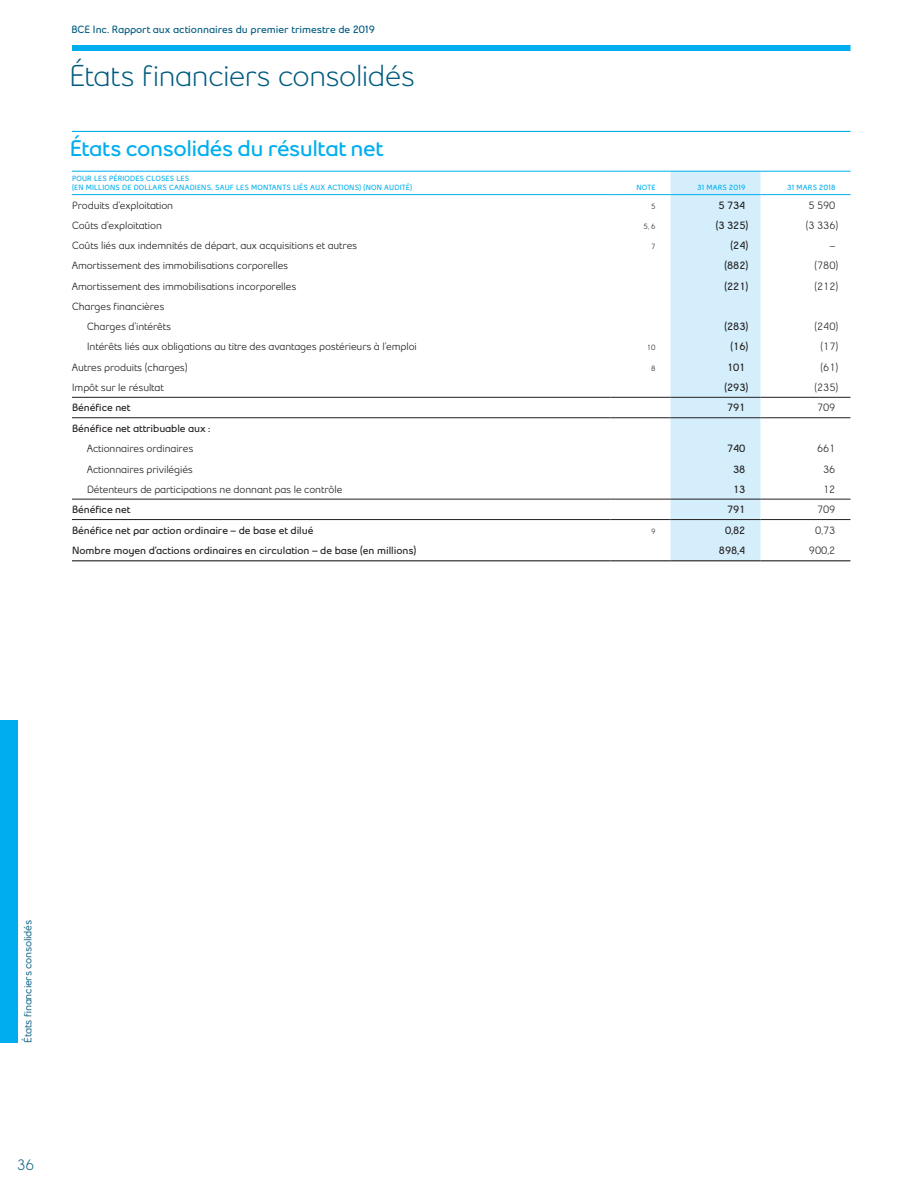
<style>
.page{position:relative;width:918px;height:1188px;background:#fff}
.page>*{position:absolute;margin:0;border:0;box-sizing:border-box;transform-origin:0 0}
.t1{font:300 30px "Bell Slim OT2018";letter-spacing:-.015em;color:#005b7f}
.t2{font:700 22.5px "Bell Slim OT2018";letter-spacing:-.02em;color:#00aeef}
.t3{font:300 15px "Bell Slim OT2018";color:#005b7f}
.t4{font:10.5px/20.2px "Bell Slim OT2018";letter-spacing:-.01em;color:#231f20}
.t5{font:700 10.5px "Bell Slim OT2018";letter-spacing:-.01em;color:#231f20}
.t6{font:700 10.5px "Bell Slim OT2018";letter-spacing:-.005em;color:#005b7f}
.t7{font:600 10.5px "Bell Slim OT2018";letter-spacing:-.025em;color:#005b7f}
.t8{font:700 7.5px/9px "Bell Slim OT2018";letter-spacing:.02em;color:#00aeef}
.t9{font:7.5px "Bell Slim OT2018";color:#231f20}
</style>
<div class="page">
<div style="left:72px;top:45px;width:778px;height:6px;background:#00aeef"></div>
<hr style="left:72px;top:131px;width:778px;height:1px;background:#00aeef">
<div style="left:670px;top:172px;width:90px;height:388px;background:#d4effb"></div>
<hr style="left:610px;top:194px;width:60px;height:1px;background:#00aeef">
<hr style="left:72px;top:560px;width:538px;height:1px;background:#231f20">
<hr style="left:610px;top:560px;width:60px;height:1px;background:#231f20">
<hr style="left:670px;top:560px;width:90px;height:1px;background:#231f20">
<hr style="left:760px;top:560px;width:90px;height:1px;background:#231f20">
<hr style="left:72px;top:171px;width:538px;height:1px;background:#00aeef">
<hr style="left:72px;top:194px;width:538px;height:1px;background:#00aeef">
<hr style="left:670px;top:171px;width:90px;height:1px;background:#00aeef">
<hr style="left:670px;top:194px;width:90px;height:1px;background:#00aeef">
<hr style="left:760px;top:171px;width:90px;height:1px;background:#00aeef">
<hr style="left:760px;top:194px;width:90px;height:1px;background:#00aeef">
<hr style="left:72px;top:397px;width:538px;height:1px;background:#231f20">
<hr style="left:610px;top:397px;width:60px;height:1px;background:#231f20">
<hr style="left:670px;top:397px;width:90px;height:1px;background:#231f20">
<hr style="left:760px;top:397px;width:90px;height:1px;background:#231f20">
<hr style="left:72px;top:417px;width:538px;height:1px;background:#231f20">
<hr style="left:610px;top:417px;width:60px;height:1px;background:#231f20">
<hr style="left:670px;top:417px;width:90px;height:1px;background:#231f20">
<hr style="left:760px;top:417px;width:90px;height:1px;background:#231f20">
<hr style="left:72px;top:499px;width:538px;height:1px;background:#231f20">
<hr style="left:610px;top:499px;width:60px;height:1px;background:#231f20">
<hr style="left:670px;top:499px;width:90px;height:1px;background:#231f20">
<hr style="left:760px;top:499px;width:90px;height:1px;background:#231f20">
<hr style="left:72px;top:519px;width:538px;height:1px;background:#231f20">
<hr style="left:610px;top:519px;width:60px;height:1px;background:#231f20">
<hr style="left:670px;top:519px;width:90px;height:1px;background:#231f20">
<hr style="left:760px;top:519px;width:90px;height:1px;background:#231f20">
<hr style="left:610px;top:171px;width:60px;height:1px;background:#00aeef">
<div style="left:0;top:720px;width:18px;height:322px;background:#00aeef"></div>
<p class="t6" style="left:71px;top:23px;width:305px">BCE Inc. Rapport aux actionnaires du premier trimestre de 2019</p>
<h1 class="t1" style="left:69px;top:57px;width:347px">États financiers consolidés</h1>
<h2 class="t2" style="left:70px;top:134px;width:315px">États consolidés du résultat net</h2>
<p class="t8" style="left:72px;top:174px;width:342px">POUR LES PÉRIODES CLOSES LES<br>(EN MILLIONS DE DOLLARS CANADIENS, SAUF LES MONTANTS LIÉS AUX ACTIONS) (NON AUDITÉ)</p>
<p class="t8" style="left:636px;top:183px;width:21px">NOTE</p>
<p class="t8" style="left:697px;top:183px;width:50px">31 MARS 2019</p>
<p class="t8" style="left:788px;top:183px;width:49px">31 MARS 2018</p>
<p class="t4" style="left:72px;top:195px;width:103px">Produits d’exploitation</p>
<p class="t9" style="left:651px;top:202px;width:6px">5</p>
<p class="t5" style="left:718px;top:198px;width:29px">5 734</p>
<p class="t4" style="left:808px;top:195px;width:29px">5 590</p>
<p class="t4" style="left:72px;top:215px;width:91px">Coûts d’exploitation</p>
<p class="t9" style="left:643px;top:222px;width:14px">5, 6</p>
<p class="t5" style="left:716px;top:219px;width:34px">(3 325)</p>
<p class="t4" style="left:806px;top:215px;width:34px">(3 336)</p>
<p class="t4" style="left:72px;top:235px;width:287px">Coûts liés aux indemnités de départ, aux acquisitions et autres</p>
<p class="t9" style="left:651px;top:242px;width:6px">7</p>
<p class="t5" style="left:731px;top:239px;width:19px">(24)</p>
<p class="t4" style="left:830px;top:235px;width:7px">–</p>
<p class="t4" style="left:72px;top:256px;width:218px">Amortissement des immobilisations corporelles</p>
<p class="t5" style="left:725px;top:259px;width:25px">(882)</p>
<p class="t4" style="left:815px;top:256px;width:25px">(780)</p>
<p class="t4" style="left:72px;top:276px;width:226px">Amortissement des immobilisations incorporelles</p>
<p class="t5" style="left:725px;top:279px;width:25px">(221)</p>
<p class="t4" style="left:815px;top:276px;width:25px">(212)</p>
<p class="t4" style="left:87px;top:296px;width:86px;text-indent:-15px">Charges financières<br>Charges d’intérêts</p>
<p class="t5" style="left:725px;top:320px;width:25px">(283)</p>
<p class="t4" style="left:815px;top:316px;width:25px">(240)</p>
<p class="t4" style="left:87px;top:337px;width:331px">Intérêts liés aux obligations au titre des avantages postérieurs à l’emploi</p>
<p class="t9" style="left:647px;top:343px;width:10px">10</p>
<p class="t5" style="left:731px;top:340px;width:19px">(16)</p>
<p class="t4" style="left:821px;top:337px;width:19px">(17)</p>
<p class="t4" style="left:72px;top:357px;width:117px">Autres produits (charges)</p>
<p class="t9" style="left:651px;top:364px;width:6px">8</p>
<p class="t5" style="left:727px;top:360px;width:20px">101</p>
<p class="t4" style="left:821px;top:357px;width:19px">(61)</p>
<p class="t4" style="left:72px;top:377px;width:93px">Impôt sur le résultat</p>
<p class="t5" style="left:725px;top:381px;width:25px">(293)</p>
<p class="t4" style="left:815px;top:377px;width:25px">(235)</p>
<p class="t5" style="left:72px;top:401px;width:60px">Bénéfice net</p>
<p class="t5" style="left:727px;top:401px;width:20px">791</p>
<p class="t4" style="left:817px;top:398px;width:20px">709</p>
<p class="t5" style="left:72px;top:422px;width:140px">Bénéfice net attribuable aux :</p>
<p class="t4" style="left:87px;top:438px;width:108px">Actionnaires ordinaires</p>
<p class="t5" style="left:727px;top:442px;width:20px">740</p>
<p class="t4" style="left:817px;top:438px;width:20px">661</p>
<p class="t4" style="left:87px;top:459px;width:108px">Actionnaires privilégiés</p>
<p class="t5" style="left:733px;top:462px;width:14px">38</p>
<p class="t4" style="left:823px;top:459px;width:14px">36</p>
<p class="t4" style="left:87px;top:479px;width:257px">Détenteurs de participations ne donnant pas le contrôle</p>
<p class="t5" style="left:733px;top:483px;width:14px">13</p>
<p class="t4" style="left:823px;top:479px;width:14px">12</p>
<p class="t5" style="left:72px;top:503px;width:60px">Bénéfice net</p>
<p class="t5" style="left:727px;top:503px;width:20px">791</p>
<p class="t4" style="left:817px;top:499px;width:20px">709</p>
<p class="t5" style="left:72px;top:524px;width:243px">Bénéfice net par action ordinaire – de base et dilué</p>
<p class="t9" style="left:651px;top:527px;width:6px">9</p>
<p class="t5" style="left:725px;top:524px;width:22px">0,82</p>
<p class="t4" style="left:815px;top:520px;width:22px">0,73</p>
<p class="t5" style="left:72px;top:544px;width:346px">Nombre moyen d’actions ordinaires en circulation – de base (en millions)</p>
<p class="t5" style="left:719px;top:544px;width:28px">898,4</p>
<p class="t4" style="left:809px;top:540px;width:28px">900,2</p>
<p class="t7" style="left:21px;top:1042px;width:124px;rotate:-90deg">États financiers consolidés</p>
<h3 class="t3" style="left:17px;top:1156px;width:19px">36</h3>
</div>
